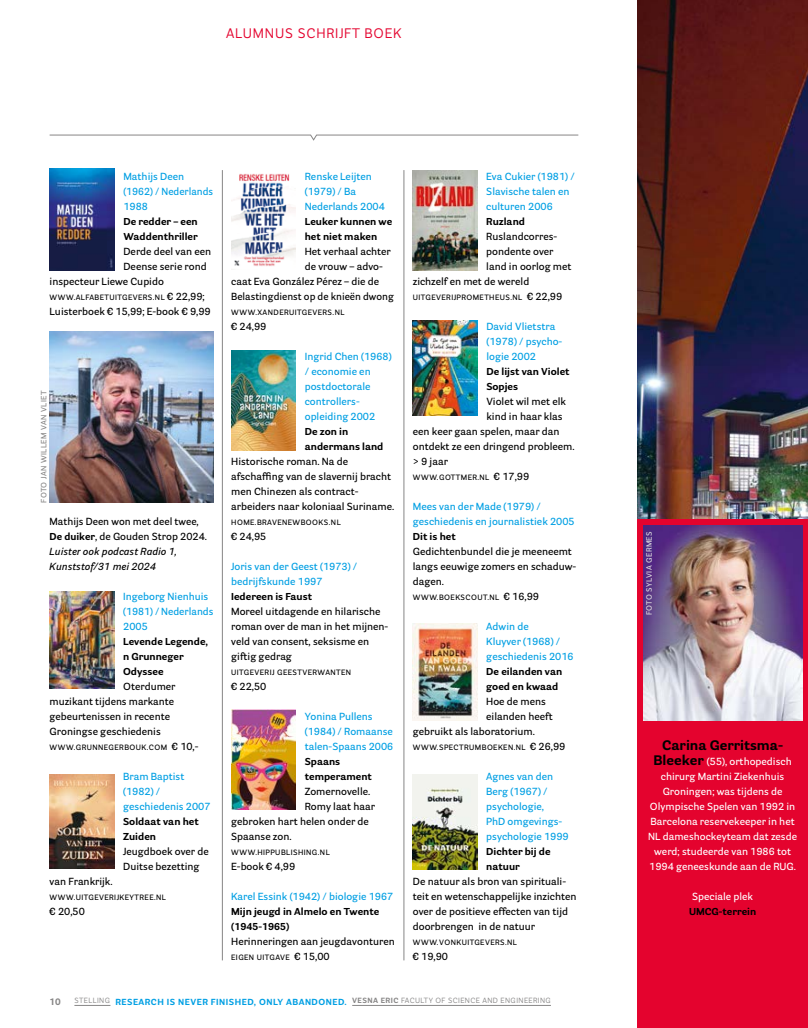
<style>
.page{position:relative;width:808px;height:1028px;background:#fff}
.page>*{position:absolute;margin:0;border:0;box-sizing:border-box;transform-origin:0 0}
.t1{font:13.75px "Parry Grotesque";letter-spacing:.06em;color:#e4032e}
.t2{font:700 13.75px "Parry Grotesque";color:#000}
.t3{font:600 10px/15px "Parry Grotesque";color:#000}
.t4{font:600 10px/15px "Parry Grotesque";color:#009fe3}
.t5{font:700 10px/15px "Parry Grotesque";color:#000}
.t6{font:600 10px/15px "Parry Grotesque";color:#fff;text-align:center}
.t7{font:700 9.38px "Parry Grotesque";color:#878686}
.t8{font:600 7.5px "Parry Grotesque";letter-spacing:.06em;color:#000}
.t9{font:7.5px "Parry Grotesque";letter-spacing:.06em;color:#878686}
.t10{font:600 7.5px "Parry Grotesque";letter-spacing:.06em;color:#878686}
.t11{font:600 7.5px "Parry Grotesque";letter-spacing:.06em;color:#dedddd}
.s1{font-size:10px}
.s2{font-weight:700}
.s3{font-style:italic}
.s4{font-weight:700;font-size:8.75px;color:#009fe3}
.s5{font-weight:700;font-size:13.75px;color:#000}
</style>
<div class="page">
<img style="left:637px;top:0;width:171px;height:520px">
<svg style="left:49px;top:134px;width:530px;height:7px"></svg>
<hr style="left:404px;top:170px;width:1px;height:790px;background:#878686">
<hr style="left:222px;top:170px;width:1px;height:790px;background:#878686">
<img style="left:413px;top:624px;width:64px;height:96px">
<img style="left:413px;top:774px;width:64px;height:95px">
<img style="left:413px;top:170px;width:64px;height:100px">
<img style="left:50px;top:591px;width:64px;height:97px">
<img style="left:231px;top:173px;width:65px;height:93px">
<img style="left:231px;top:350px;width:65px;height:100px">
<img style="left:50px;top:168px;width:65px;height:102px">
<img style="left:50px;top:774px;width:64px;height:94px">
<img style="left:231px;top:709px;width:65px;height:101px">
<img style="left:413px;top:320px;width:65px;height:95px">
<div style="left:637px;top:520px;width:171px;height:508px;background:#e4032e"></div>
<img style="left:643px;top:525px;width:159px;height:195px">
<hr style="left:74px;top:1005px;width:36px;height:1px;background:#878686">
<hr style="left:352px;top:1005px;width:199px;height:1px;background:#878686">
<img style="left:50px;top:331px;width:163px;height:171px">
<h1 class="t1" style="left:226px;top:24px;width:177px">ALUMNUS SCHRIJFT BOEK</h1>
<p class="t4" style="left:123px;top:169px;width:91px">Mathijs Deen (1962) / Nederlands<br>1988</p>
<p class="t5" style="left:123px;top:214px;width:76px">De redder – een<br>Waddenthriller</p>
<p class="t3" style="left:123px;top:244px;width:89px">Derde deel van een</p>
<p class="t3" style="left:123px;top:259px;width:85px">Deense serie rond</p>
<p class="t3" style="left:50px;top:274px;width:116px">inspecteur Liewe Cupido</p>
<p class="t8" style="left:50px;top:293px;width:157px">WWW.ALFABETUITGEVERS.NL <span class="s1">€ 22,99;</span></p>
<p class="t3" style="left:50px;top:304px;width:163px">Luisterboek € 15,99; E-book € 9,99</p>
<p class="t10" style="left:39px;top:502px;width:113px;rotate:-90deg">FOTO JAN WILLEM VAN VLIET</p>
<p class="t3" style="left:50px;top:514px;width:159px">Mathijs Deen won met deel twee,<br><span class="s2">De duiker</span>, de Gouden Strop 2024.<br><span class="s3">Luister ook podcast Radio 1,<br>Kunststof/31 mei 2024</span></p>
<p class="t4" style="left:123px;top:589px;width:92px">Ingeborg Nienhuis (1981) / Nederlands<br>2005</p>
<p class="t5" style="left:123px;top:634px;width:86px">Levende Legende, n Grunneger<br>Odyssee</p>
<p class="t3" style="left:50px;top:679px;width:127px;text-indent:74px">Oterdumer muzikant tijdens markante gebeurtenissen in recente<br>Groningse geschiedenis</p>
<p class="t8" style="left:50px;top:743px;width:150px">WWW.GRUNNEGERBOUK.COM <span class="s1">€ 10,-</span></p>
<p class="t4" style="left:123px;top:769px;width:89px">Bram Baptist (1982) / geschiedenis 2007</p>
<p class="t5" style="left:123px;top:814px;width:77px">Soldaat van het<br>Zuiden</p>
<p class="t3" style="left:123px;top:844px;width:87px">Jeugdboek over de<br>Duitse bezetting</p>
<p class="t3" style="left:50px;top:874px;width:65px">van Frankrijk.</p>
<p class="t8" style="left:50px;top:893px;width:118px">WWW.UITGEVERIJKEYTREE.NL</p>
<p class="t3" style="left:50px;top:904px;width:37px">€ 20,50</p>
<p class="t4" style="left:305px;top:169px;width:82px">Renske Leijten (1979) / Ba<br>Nederlands 2004</p>
<p class="t5" style="left:305px;top:214px;width:89px">Leuker kunnen we het niet maken</p>
<p class="t3" style="left:305px;top:244px;width:88px">Het verhaal achter</p>
<p class="t3" style="left:305px;top:259px;width:80px">de vrouw – advo-</p>
<p class="t3" style="left:231px;top:274px;width:149px">caat Eva González Pérez – die de</p>
<p class="t3" style="left:231px;top:289px;width:164px">Belastingdienst op de knieën dwong</p>
<p class="t8" style="left:231px;top:308px;width:115px">WWW.XANDERUITGEVERS.NL</p>
<p class="t3" style="left:231px;top:319px;width:37px">€ 24,99</p>
<p class="t4" style="left:305px;top:349px;width:88px">Ingrid Chen (1968) / economie en postdoctorale controllers&shy;opleiding 2002</p>
<p class="t5" style="left:305px;top:424px;width:80px">De zon in andermans land</p>
<p class="t3" style="left:231px;top:454px;width:165px">Historische roman. Na de afschaffing van de slavernij bracht men Chinezen als contract&shy;arbeiders naar koloniaal Suriname.</p>
<p class="t8" style="left:231px;top:518px;width:111px">HOME.BRAVENEWBOOKS.NL</p>
<p class="t3" style="left:231px;top:529px;width:37px">€ 24,95</p>
<p class="t4" style="left:231px;top:559px;width:128px">Joris van der Geest (1973) / bedrijfskunde 1997</p>
<p class="t5" style="left:231px;top:589px;width:82px">Iedereen is Faust</p>
<p class="t3" style="left:231px;top:604px;width:159px">Moreel uitdagende en hilarische roman over de man in het mijnen&shy;veld van consent, seksisme en giftig gedrag</p>
<p class="t8" style="left:231px;top:668px;width:121px">UITGEVERIJ GEESTVERWANTEN</p>
<p class="t3" style="left:231px;top:679px;width:37px">€ 22,50</p>
<p class="t4" style="left:305px;top:709px;width:90px">Yonina Pullens (1984) / Romaanse talen-Spaans 2006</p>
<p class="t5" style="left:305px;top:754px;width:69px">Spaans temperament</p>
<p class="t3" style="left:305px;top:784px;width:67px">Zomernovelle.</p>
<p class="t3" style="left:305px;top:799px;width:72px">Romy laat haar</p>
<p class="t3" style="left:231px;top:814px;width:139px">gebroken hart helen onder de</p>
<p class="t3" style="left:231px;top:829px;width:62px">Spaanse zon.</p>
<p class="t8" style="left:231px;top:848px;width:100px">WWW.HIPPUBLISHING.NL</p>
<p class="t3" style="left:231px;top:859px;width:65px">E-book € 4,99</p>
<p class="t4" style="left:231px;top:889px;width:164px">Karel Essink (1942) / biologie 1967</p>
<p class="t5" style="left:231px;top:904px;width:150px">Mijn jeugd in Almelo en Twente (1945-1965)</p>
<p class="t3" style="left:231px;top:934px;width:165px">Herinneringen aan jeugdavonturen</p>
<p class="t8" style="left:231px;top:953px;width:100px">EIGEN UITGAVE <span class="s1">€ 15,00</span></p>
<p class="t4" style="left:486px;top:169px;width:90px">Eva Cukier (1981) /<br>Slavische talen en culturen 2006</p>
<p class="t5" style="left:486px;top:214px;width:40px">Ruzland</p>
<p class="t3" style="left:486px;top:229px;width:72px">Ruslandcorres-</p>
<p class="t3" style="left:486px;top:244px;width:69px">pondente over</p>
<p class="t3" style="left:486px;top:259px;width:87px">land in oorlog met</p>
<p class="t3" style="left:413px;top:274px;width:118px">zichzelf en met de wereld</p>
<p class="t8" style="left:413px;top:293px;width:151px">UITGEVERIJPROMETHEUS.NL <span class="s1">€ 22,99</span></p>
<p class="t4" style="left:486px;top:319px;width:77px">David Vlietstra (1978) / psycho&shy;logie 2002</p>
<p class="t5" style="left:486px;top:364px;width:85px">De lijst van Violet<br>Sopjes</p>
<p class="t3" style="left:486px;top:394px;width:81px">Violet wil met elk</p>
<p class="t3" style="left:486px;top:409px;width:78px">kind in haar klas</p>
<p class="t3" style="left:413px;top:424px;width:148px">een keer gaan spelen, maar dan</p>
<p class="t3" style="left:413px;top:439px;width:163px">ontdekt ze een dringend probleem.</p>
<p class="t3" style="left:413px;top:454px;width:37px">&gt; 9 jaar</p>
<p class="t8" style="left:413px;top:473px;width:118px">WWW.GOTTMER.NL <span class="s1">€ 17,99</span></p>
<p class="t4" style="left:413px;top:499px;width:163px">Mees van der Made (1979) / geschiedenis en journalistiek 2005</p>
<p class="t5" style="left:413px;top:529px;width:44px">Dit is het</p>
<p class="t3" style="left:413px;top:544px;width:165px">Gedichtenbundel die je meeneemt langs eeuwige zomers en schaduw&shy;dagen.</p>
<p class="t8" style="left:413px;top:593px;width:128px">WWW.BOEKSCOUT.NL <span class="s1">€ 16,99</span></p>
<p class="t4" style="left:486px;top:619px;width:89px">Adwin de<br>Kluyver (1968) / geschiedenis 2016</p>
<p class="t5" style="left:486px;top:664px;width:77px">De eilanden van goed en kwaad</p>
<p class="t3" style="left:486px;top:694px;width:61px">Hoe de mens</p>
<p class="t3" style="left:486px;top:709px;width:68px">eilanden heeft</p>
<p class="t3" style="left:413px;top:724px;width:124px">gebruikt als laboratorium.</p>
<p class="t8" style="left:413px;top:743px;width:154px">WWW.SPECTRUMBOEKEN.NL <span class="s1">€ 26,99</span></p>
<p class="t4" style="left:486px;top:769px;width:84px">Agnes van den<br>Berg (1967) / psychologie,<br>PhD omgevings&shy;psychologie 1999</p>
<p class="t5" style="left:486px;top:844px;width:66px">Dichter bij de natuur</p>
<p class="t3" style="left:413px;top:874px;width:165px">De natuur als bron van spirituali&shy;teit en wetenschappelijke inzichten over de positieve effecten van tijd doorbrengen in de natuur</p>
<p class="t8" style="left:413px;top:938px;width:106px">WWW.VONKUITGEVERS.NL</p>
<p class="t3" style="left:413px;top:949px;width:37px">€ 19,90</p>
<p class="t7" style="left:50px;top:996px;width:13px">10</p>
<p class="t9" style="left:74px;top:995px;width:478px">STELLING <span class="s4">RESEARCH IS NEVER FINISHED, ONLY ABANDONED.</span> <span class="s2">VESNA ERIC</span> FACULTY OF SCIENCE AND ENGINEERING</p>
<p class="t11" style="left:644px;top:615px;width:86px;rotate:-90deg">FOTO SYLVIA GERMES</p>
<h1 class="t2" style="left:662px;top:736px;width:123px">Carina Gerritsma-</h1>
<p class="t6" style="left:648px;top:754px;width:150px"><span class="s5">Bleeker</span> (55), orthopedisch chirurg Martini Ziekenhuis<br>Groningen; was tijdens de<br>Olympische Spelen van 1992 in<br>Barcelona reservekeeper in het<br>NL dameshockeyteam dat zesde werd; studeerde van 1986 tot<br>1994 geneeskunde aan de RUG.</p>
<p class="t6" style="left:692px;top:889px;width:62px">Speciale plek</p>
<p class="t5" style="left:689px;top:904px;width:69px">UMCG-terrein</p>
</div>
